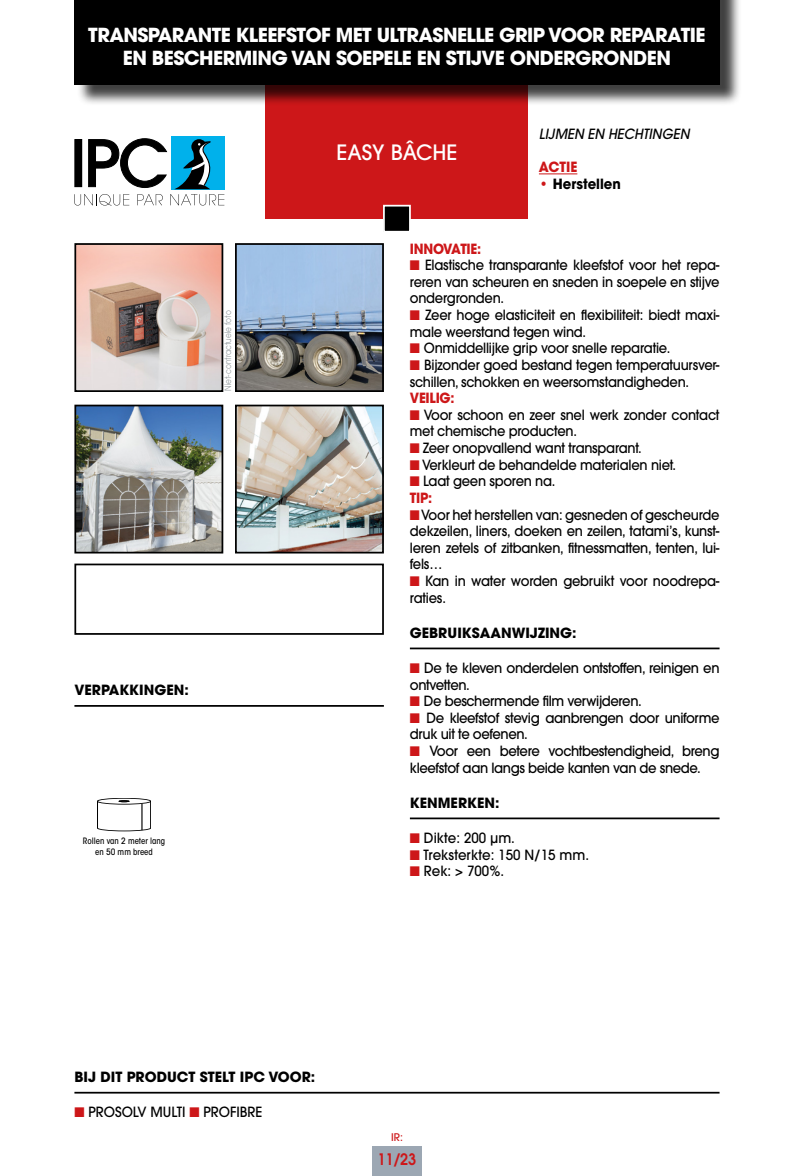
<style>
.page{position:relative;width:794px;height:1176px;background:#fff}
.page>*{position:absolute;margin:0;border:0;box-sizing:border-box;transform-origin:0 0}
.t1{font:500 21px "ITC Avant Garde Std";color:#fff}
.t2{font:700 19.25px/23.1px "ITC Avant Garde Std";letter-spacing:-.03em;color:#fff;text-align:center}
.t3{font:600 15.75px "ITC Avant Garde Std";color:#cd1719;scale:.9 1}
.t4{font:500 14px/16.6px "ITC Avant Garde Std";letter-spacing:-.02em;color:#000;scale:.93 1}
.t5{font:500 14px/16.6px "ITC Avant Garde Std";letter-spacing:-.02em;color:#000;scale:.94 1}
.t6{font:700 14px "ITC Avant Garde Std";color:#000}
.t7{font:500 14px "ITC Avant Garde Std";color:#000;scale:.95 1}
.t8{font:700 14px "ITC Avant Garde Std";letter-spacing:-.02em;color:#cd1719;scale:.93 1}
.t9{font:italic 500 14px "ITC Avant Garde Std";color:#000;scale:.95 1}
.t10{font:500 14px "ITC Avant Garde Std";letter-spacing:-.02em;color:#000;scale:.95 1}
.t11{font:700 14px "ITC Avant Garde Std";color:#000;scale:.95 1}
.t12{font:700 14px "ITC Avant Garde Std";letter-spacing:-.02em;color:#cd1719;scale:.95 1}
.t13{font:500 10.5px "ITC Avant Garde Std";color:#cd1719}
.t14{font:500 condensed 8.75px "ITC Avant Garde Std";color:#000}
.t15{font:8.75px "ITC Avant Garde Std";color:#91989c;scale:.85 1}
.s1{color:#cd1719}
</style>
<div class="page">
<div style="left:74px;top:563px;width:310px;height:72px;border:2px solid #000"></div>
<div style="left:266px;top:79px;width:262px;height:140px;background:#cd1719"></div>
<div style="left:77px;top:0;width:664px;height:106px;background:#000;opacity:.75"></div>
<div style="left:74px;top:0;width:645px;height:84px;background:#000"></div>
<div style="left:372px;top:1146px;width:50px;height:30px;background:#9ca7b3"></div>
<div style="left:171px;top:136px;width:53px;height:53px;background:#00b1eb"></div>
<svg style="left:74px;top:138px;width:150px;height:67px"></svg>
<div style="left:384px;top:206px;width:26px;height:26px;background:#000"></div>
<div style="left:383px;top:205px;width:28px;height:28px;border:2px solid #fff"></div>
<img style="left:77px;top:246px;width:143px;height:143px">
<div style="left:74px;top:243px;width:149px;height:149px;border:2px solid #000"></div>
<img style="left:77px;top:408px;width:143px;height:142px">
<div style="left:74px;top:405px;width:149px;height:148px;border:2px solid #000"></div>
<img style="left:238px;top:246px;width:143px;height:143px">
<div style="left:235px;top:243px;width:149px;height:149px;border:2px solid #000"></div>
<img style="left:238px;top:408px;width:143px;height:142px">
<div style="left:235px;top:405px;width:149px;height:148px;border:2px solid #000"></div>
<hr style="left:539px;top:173px;width:38px;height:1px;background:#cd1719">
<hr style="left:74px;top:705px;width:310px;height:2px;background:#000">
<hr style="left:410px;top:647px;width:309px;height:2px;background:#000">
<hr style="left:410px;top:817px;width:309px;height:2px;background:#000">
<hr style="left:74px;top:1092px;width:645px;height:1px;background:#000">
<div style="left:97px;top:798px;width:54px;height:6px;border:1px solid #000;border-radius:50%"></div>
<svg style="left:97px;top:800px;width:54px;height:31px"></svg>
<p class="t2" style="left:88px;top:23px;width:619px">TRANSPARANTE KLEEFSTOF MET ULTRASNELLE GRIP VOOR REPARATIE<br>EN BESCHERMING VAN SOEPELE EN STIJVE ONDERGRONDEN</p>
<p class="t15" style="left:223px;top:391px;width:96px;rotate:-90deg">Niet-contractuele foto</p>
<p class="t6" style="left:74px;top:681px;width:116px">VERPAKKINGEN:</p>
<p class="t14" style="left:83px;top:836px;width:84px">Rollen van 2 meter lang</p>
<p class="t14" style="left:95px;top:846px;width:59px">en 50 mm breed</p>
<p class="t1" style="left:336px;top:139px;width:123px">EASY BÂCHE</p>
<p class="t9" style="left:539px;top:125px;width:160px">LIJMEN EN HECHTINGEN</p>
<p class="t12" style="left:539px;top:158px;width:42px">ACTIE</p>
<p class="t11" style="left:539px;top:175px;width:88px"><span class="s1">•</span> Herstellen</p>
<p class="t8" style="left:410px;top:239px;width:78px">INNOVATIE:</p>
<p class="t4" style="left:410px;top:257px;width:334px;text-align:justify"><span class="s1">■</span> Elastische transparante kleefstof voor het repa&shy;reren van scheuren en sneden in soepele en stijve ondergronden.</p>
<p class="t4" style="left:410px;top:306px;width:334px"><span class="s1">■</span> Zeer hoge elasticiteit en flexibiliteit: biedt maxi&shy;male weerstand tegen wind.</p>
<p class="t4" style="left:410px;top:340px;width:281px"><span class="s1">■</span> Onmiddellijke grip voor snelle reparatie.</p>
<p class="t4" style="left:410px;top:356px;width:334px"><span class="s1">■</span> Bijzonder goed bestand tegen temperatuursver&shy;schillen, schokken en weersomstandigheden.</p>
<p class="t8" style="left:410px;top:389px;width:50px">VEILIG:</p>
<p class="t4" style="left:410px;top:406px;width:334px"><span class="s1">■</span> Voor schoon en zeer snel werk zonder contact met chemische producten.</p>
<p class="t4" style="left:410px;top:439px;width:251px"><span class="s1">■</span> Zeer onopvallend want transparant.</p>
<p class="t4" style="left:410px;top:456px;width:288px"><span class="s1">■</span> Verkleurt de behandelde materialen niet.</p>
<p class="t4" style="left:410px;top:473px;width:158px"><span class="s1">■</span> Laat geen sporen na.</p>
<p class="t8" style="left:410px;top:488px;width:25px">TIP:</p>
<p class="t4" style="left:410px;top:506px;width:334px;text-align:justify"><span class="s1">■</span> Voor het herstellen van: gesneden of gescheurde dekzeilen, liners, doeken en zeilen, tatami’s, kunst&shy;leren zetels of zitbanken, fitnessmatten, tenten, lui&shy;fels…</p>
<p class="t4" style="left:410px;top:572px;width:334px"><span class="s1">■</span> Kan in water worden gebruikt voor noodrepa&shy;raties.</p>
<p class="t6" style="left:410px;top:623px;width:168px">GEBRUIKSAANWIJZING:</p>
<p class="t5" style="left:410px;top:659px;width:331px"><span class="s1">■</span> De te kleven onderdelen ontstoffen, reinigen en ontvetten.</p>
<p class="t5" style="left:410px;top:692px;width:248px"><span class="s1">■</span> De beschermende film verwijderen.</p>
<p class="t5" style="left:410px;top:709px;width:331px"><span class="s1">■</span> De kleefstof stevig aanbrengen door uniforme druk uit te oefenen.</p>
<p class="t5" style="left:410px;top:742px;width:331px"><span class="s1">■</span> Voor een betere vochtbestendigheid, breng kleefstof aan langs beide kanten van de snede.</p>
<p class="t6" style="left:410px;top:793px;width:91px">KENMERKEN:</p>
<p class="t7" style="left:410px;top:829px;width:112px"><span class="s1">■</span> Dikte: 200 µm.</p>
<p class="t7" style="left:410px;top:845px;width:190px"><span class="s1">■</span> Treksterkte: 150 N/15 mm.</p>
<p class="t10" style="left:410px;top:862px;width:101px"><span class="s1">■</span> Rek: &gt; 700%.</p>
<p class="t6" style="left:74px;top:1067px;width:242px">BIJ DIT PRODUCT STELT IPC VOOR:</p>
<p class="t7" style="left:74px;top:1103px;width:199px"><span class="s1">■</span> PROSOLV MULTI <span class="s1">■</span> PROFIBRE</p>
<p class="t13" style="left:391px;top:1130px;width:13px">IR:</p>
<p class="t3" style="left:378px;top:1149px;width:44px">11/23</p>
</div>
